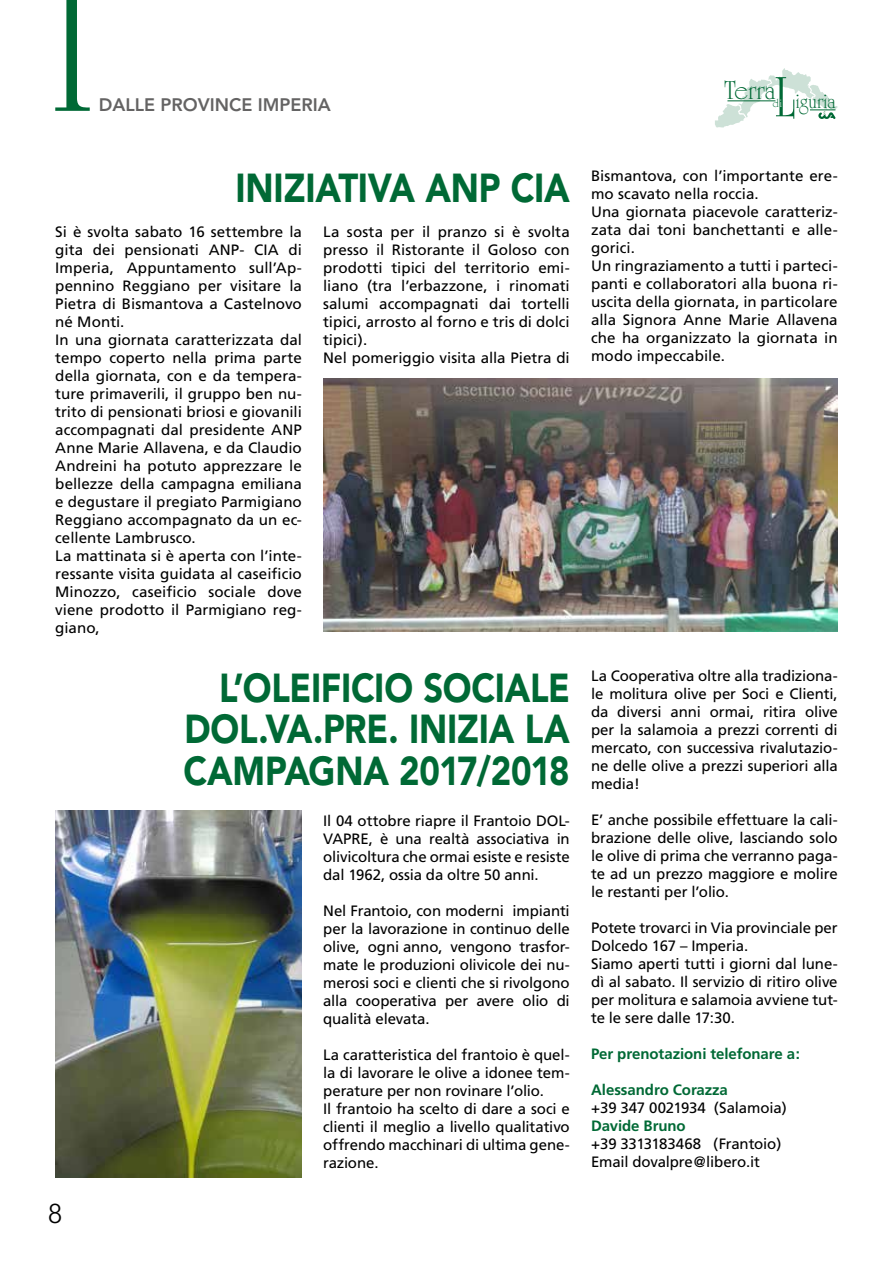
<style>
.page{position:relative;width:893px;height:1263px;background:#fff}
.page>*{position:absolute;margin:0;border:0;box-sizing:border-box;transform-origin:0 0}
.t1{font:60.9px "University Roman";color:#006935}
.t2{font:900 40.05px/41.7px "Avenir";letter-spacing:-.005em;color:#006935;text-align:justify;scale:.86 1}
.t3{font:27.9px "University Roman";color:#006935}
.t4{font:300 27px "Avenir";color:#000}
.t5{font:21.45px "University Roman";color:#006935}
.t6{font:800 18px "Avenir";color:#646363}
.t7{font:15px/18px "Frutiger";color:#000}
.t8{font:700 15px "Frutiger";letter-spacing:-.005em;color:#006935}
.t9{font:11.85px "University Roman";color:#006935}
.s1{font-size:11.85px;color:#fff}
</style>
<div class="page">
<svg style="left:55px;top:0;width:35px;height:111px"></svg>
<svg style="left:715px;top:68px;width:123px;height:60px"></svg>
<img style="left:323px;top:378px;width:515px;height:253px">
<img style="left:55px;top:810px;width:247px;height:367px">
<h1 class="t1" style="left:775px;top:62px;width:22px">L</h1>
<h3 class="t3" style="left:725px;top:74px;width:52px">Terra</h3>
<h3 class="t5" style="left:780px;top:88px;width:57px"><span class="s1">i</span> iguria</h3>
<p class="t6" style="left:99px;top:94px;width:234px">DALLE PROVINCE IMPERIA</p>
<p class="t9" style="left:773px;top:96px;width:7px">d</p>
<h2 class="t2" style="left:236px;top:167px;width:390px">INIZIATIVA ANP CIA</h2>
<p class="t7" style="left:55px;top:222px;width:248px">Si è svolta sabato 16 settembre la gita dei pensionati ANP- CIA di<br>Imperia, Appuntamento sull’Ap&shy;pennino Reggiano per visitare la<br>Pietra di Bismantova a Castelnovo né Monti.<br>In una giornata caratterizzata dal tempo coperto nella prima parte della giornata, con e da tempera&shy;ture primaverili, il gruppo ben nu&shy;trito di pensionati briosi e giovanili accompagnati dal presidente ANP<br>Anne Marie Allavena, e da Claudio<br>Andreini ha potuto apprezzare le bellezze della campagna emiliana e degustare il pregiato Parmigiano<br>Reggiano accompagnato da un ec&shy;cellente Lambrusco.<br>La mattinata si è aperta con l’inte&shy;ressante visita guidata al caseificio<br>Minozzo, caseificio sociale dove viene prodotto il Parmigiano reg&shy;giano,</p>
<p class="t7" style="left:323px;top:222px;width:248px">La sosta per il pranzo si è svolta presso il Ristorante il Goloso con prodotti tipici del territorio emi&shy;liano (tra l’erbazzone, i rinomati salumi accompagnati dai tortelli tipici, arrosto al forno e tris di dolci tipici).<br>Nel pomeriggio visita alla Pietra di</p>
<h2 class="t2" style="left:183px;top:667px;width:451px;text-indent:36px">L’OLEIFICIO SOCIALE DOL.VA.PRE. INIZIA LA CAMPAGNA 2017/2018</h2>
<h3 class="t4" style="left:48px;top:1198px;width:16px">8</h3>
<p class="t7" style="left:323px;top:811px;width:248px;text-align:justify">Il 04 ottobre riapre il Frantoio DOL-VAPRE, è una realtà associativa in olivicoltura che ormai esiste e resiste dal 1962, ossia da oltre 50 anni.</p>
<p class="t7" style="left:323px;top:901px;width:248px;text-align:justify">Nel Frantoio, con moderni impianti per la lavorazione in continuo delle olive, ogni anno, vengono trasfor&shy;mate le produzioni olivicole dei nu&shy;merosi soci e clienti che si rivolgono alla cooperativa per avere olio di qualità elevata.</p>
<p class="t7" style="left:323px;top:1045px;width:248px">La caratteristica del frantoio è quel&shy;la di lavorare le olive a idonee tem&shy;perature per non rovinare l’olio.<br>Il frantoio ha scelto di dare a soci e clienti il meglio a livello qualitativo offrendo macchinari di ultima gene&shy;razione.</p>
<p class="t7" style="left:591px;top:167px;width:248px">Bismantova, con l’importante ere&shy;mo scavato nella roccia.<br>Una giornata piacevole caratteriz&shy;zata dai toni banchettanti e alle&shy;gorici.<br>Un ringraziamento a tutti i parteci&shy;panti e collaboratori alla buona ri&shy;uscita della giornata, in particolare alla Signora Anne Marie Allavena che ha organizzato la giornata in modo impeccabile.</p>
<p class="t7" style="left:591px;top:667px;width:248px;text-align:justify">La Cooperativa oltre alla tradiziona&shy;le molitura olive per Soci e Clienti, da diversi anni ormai, ritira olive per la salamoia a prezzi correnti di mercato, con successiva rivalutazio&shy;ne delle olive a prezzi superiori alla media!</p>
<p class="t7" style="left:591px;top:811px;width:248px;text-align:justify">E’ anche possibile effettuare la cali&shy;brazione delle olive, lasciando solo le olive di prima che verranno paga&shy;te ad un prezzo maggiore e molire le restanti per l’olio.</p>
<p class="t7" style="left:591px;top:919px;width:248px">Potete trovarci in Via provinciale per<br>Dolcedo 167 – Imperia.<br>Siamo aperti tutti i giorni dal lune&shy;dì al sabato. Il servizio di ritiro olive per molitura e salamoia avviene tut&shy;te le sere dalle 17:30.</p>
<p class="t8" style="left:591px;top:1045px;width:210px">Per prenotazioni telefonare a:</p>
<p class="t8" style="left:591px;top:1081px;width:138px">Alessandro Corazza</p>
<p class="t7" style="left:591px;top:1099px;width:197px">+39 347 0021934 (Salamoia)</p>
<p class="t8" style="left:591px;top:1117px;width:96px">Davide Bruno</p>
<p class="t7" style="left:591px;top:1135px;width:192px">+39 3313183468 (Frantoio)<br>Email dovalpre@libero.it</p>
</div>
